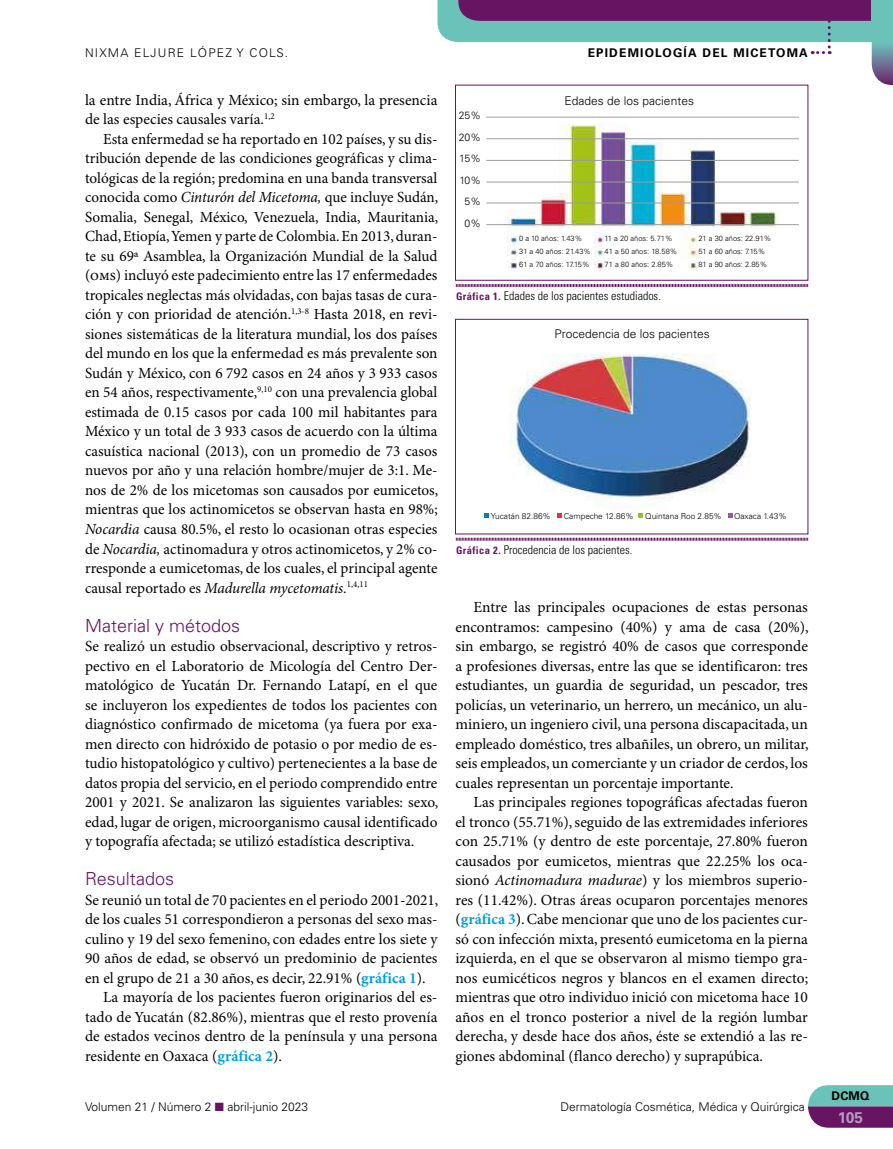
<style>
.page{position:relative;width:893px;height:1149px;background:#fff}
.page>*{position:absolute;margin:0;border:0;box-sizing:border-box;transform-origin:0 0}
.t1{font:300 18px "Univers LT Std";color:#671463}
.t2{font:15.45px/19.5px "Minion Pro";color:#000;text-align:justify}
.t3{font:700 15.45px "Univers LT Std";color:#b799bc}
.t4{font:300 12px "Univers LT Std";color:#000}
.t5{font:300 condensed 12px "Univers LT Std";color:#000}
.t6{font:700 12px "Univers LT Std";letter-spacing:.1em;color:#000}
.t7{font:300 12px "Univers LT Std";letter-spacing:.1em;color:#000}
.t8{font:300 10.5px/21.5px "Univers LT Std";letter-spacing:-.025em;color:#000;text-align:center}
.t9{font:300 8.25px "Univers LT Std";color:#000}
.t10{font:300 7.5px/12.8px "Univers LT Std";color:#000}
.s1{font-style:italic}
.s2{font-weight:700;color:#009fe3}
.s3{font-weight:700;font-size:10.5px;color:#671463}
.s4{color:#671463}
</style>
<div class="page">
<svg style="left:437px;top:0;width:456px;height:85px"></svg>
<svg style="left:808px;top:1085px;width:85px;height:42px;background:#717494"></svg>
<div style="left:872px;top:0;width:21px;height:42px;background:#6bc2b9"></div>
<img style="left:486px;top:116px;width:313px;height:155px">
<hr style="left:486px;top:117px;width:313px;height:1px;background:#9d9d9c">
<hr style="left:486px;top:138px;width:313px;height:1px;background:#9d9d9c">
<hr style="left:486px;top:160px;width:313px;height:1px;background:#9d9d9c">
<hr style="left:486px;top:182px;width:313px;height:1px;background:#9d9d9c">
<hr style="left:486px;top:202px;width:313px;height:1px;background:#9d9d9c">
<hr style="left:486px;top:224px;width:313px;height:1px;background:#9d9d9c">
<img style="left:488px;top:353px;width:263px;height:165px">
<svg style="left:484px;top:513px;width:4px;height:5px"></svg>
<svg style="left:558px;top:513px;width:4px;height:5px"></svg>
<svg style="left:638px;top:513px;width:5px;height:5px"></svg>
<svg style="left:728px;top:513px;width:5px;height:5px"></svg>
<div style="left:455px;top:319px;width:353px;height:215px;border:1px solid #671463"></div>
<svg style="left:456px;top:284px;width:352px;height:3px"></svg>
<svg style="left:456px;top:537px;width:352px;height:4px"></svg>
<p class="t7" style="left:85px;top:46px;width:205px">NIXMA ELJURE LÓPEZ Y COLS.</p>
<p class="t6" style="left:588px;top:46px;width:222px">EPIDEMIOLOGÍA DEL MICETOMA</p>
<p class="t2" style="left:85px;top:90px;width:354px">la entre India, África y México; sin embargo, la presencia de las especies causales varía.<sup>1,2</sup></p>
<p class="t2" style="left:85px;top:129px;width:355px;text-indent:18px">Esta enfermedad se ha reportado en 102 países, y su dis&shy;tribución depende de las condiciones geográficas y clima&shy;tológicas de la región; predomina en una banda transversal conocida como <span class="s1">Cinturón del Micetoma,</span> que incluye Sudán, Somalia, Senegal, México, Venezuela, India, Mauritania, Chad, Etiopía, Yemen y parte de Colombia. En 2013, duran&shy;te su 69ª Asamblea, la Organización Mundial de la Salud (oms) incluyó este padecimiento entre las 17 enfermedades tropicales neglectas más olvidadas, con bajas tasas de cura&shy;ción y con prioridad de atención.<sup>1,3-8</sup> Hasta 2018, en revi&shy;siones sistemáticas de la literatura mundial, los dos países del mundo en los que la enfermedad es más prevalente son Sudán y México, con 6 792 casos en 24 años y 3 933 casos en 54 años, respectivamente,<sup>9,10</sup> con una prevalencia global estimada de 0.15 casos por cada 100 mil habitantes para México y un total de 3 933 casos de acuerdo con la última casuística nacional (2013), con un promedio de 73 casos nuevos por año y una relación hombre/mujer de 3:1. Me&shy;nos de 2% de los micetomas son causados por eumicetos, mientras que los actinomicetos se observan hasta en 98%; <span class="s1">Nocardia</span> causa 80.5%, el resto lo ocasionan otras especies de <span class="s1">Nocardia,</span> actinomadura y otros actinomicetos, y 2% co&shy;rresponde a eumicetomas, de los cuales, el principal agente causal reportado es <span class="s1">Madurella mycetomatis.</span><sup>1,4,11</sup></p>
<p class="t1" style="left:85px;top:614px;width:157px">Material y métodos</p>
<p class="t2" style="left:85px;top:636px;width:355px">Se realizó un estudio observacional, descriptivo y retros&shy;pectivo en el Laboratorio de Micología del Centro Der&shy;matológico de Yucatán Dr. Fernando Latapí, en el que se incluyeron los expedientes de todos los pacientes con diagnóstico confirmado de micetoma (ya fuera por exa&shy;men directo con hidróxido de potasio o por medio de es&shy;tudio histopatológico y cultivo) pertenecientes a la base de datos propia del servicio, en el periodo comprendido entre 2001 y 2021. Se analizaron las siguientes variables: sexo, edad, lugar de origen, microorganismo causal identificado y topografía afectada; se utilizó estadística descriptiva.</p>
<p class="t1" style="left:85px;top:867px;width:91px">Resultados</p>
<p class="t2" style="left:85px;top:890px;width:355px">Se reunió un total de 70 pacientes en el periodo 2001-2021,</p>
<p class="t2" style="left:85px;top:909px;width:354px">de los cuales 51 correspondieron a personas del sexo mas-</p>
<p class="t2" style="left:85px;top:929px;width:354px">culino y 19 del sexo femenino, con edades entre los siete y</p>
<p class="t2" style="left:85px;top:948px;width:354px">90 años de edad, se observó un predominio de pacientes</p>
<p class="t2" style="left:85px;top:968px;width:342px">en el grupo de 21 a 30 años, es decir, 22.91% (<span class="s2">gráfica 1</span>).</p>
<p class="t2" style="left:103px;top:987px;width:336px">La mayoría de los pacientes fueron originarios del es-</p>
<p class="t2" style="left:85px;top:1007px;width:354px">tado de Yucatán (82.86%), mientras que el resto provenía</p>
<p class="t2" style="left:85px;top:1026px;width:354px">de estados vecinos dentro de la península y una persona</p>
<p class="t2" style="left:85px;top:1046px;width:198px">residente en Oaxaca (<span class="s2">gráfica 2</span>).</p>
<p class="t4" style="left:565px;top:94px;width:131px">Edades de los pacientes</p>
<p class="t8" style="left:459px;top:105px;width:24px">25%<br>20%<br>15%<br>10%<br>5%<br>0%</p>
<p class="t10" style="left:519px;top:232px;width:73px">0 a 10 años: 1.43%<br>31 a 40 años: 21.43%<br>61 a 70 años: 17.15%</p>
<p class="t10" style="left:605px;top:232px;width:74px">11 a 20 años: 5.71%<br>41 a 50 años: 18.58%<br>71 a 80 años: 2.85%</p>
<p class="t10" style="left:698px;top:232px;width:74px">21 a 30 años: 22.91%<br>51 a 60 años: 7.15%<br>81 a 90 años: 2.85%</p>
<p class="t5" style="left:456px;top:288px;width:206px"><span class="s3">Gráfica 1.</span> Edades de los pacientes estudiados.</p>
<p class="t4" style="left:555px;top:326px;width:157px">Procedencia de los pacientes</p>
<p class="t9" style="left:491px;top:511px;width:61px">Yucatán 82.86%</p>
<p class="t9" style="left:564px;top:511px;width:71px">Campeche 12.86%</p>
<p class="t9" style="left:645px;top:511px;width:78px">Quintana Roo 2.85%</p>
<p class="t9" style="left:734px;top:511px;width:54px">Oaxaca 1.43%</p>
<p class="t5" style="left:456px;top:542px;width:178px"><span class="s3">Gráfica 2.</span> Procedencia de los pacientes.</p>
<p class="t2" style="left:455px;top:597px;width:355px;text-indent:18px">Entre las principales ocupaciones de estas personas encontramos: campesino (40%) y ama de casa (20%), sin embargo, se registró 40% de casos que corresponde a profesiones diversas, entre las que se identificaron: tres estudiantes, un guardia de seguridad, un pescador, tres policías, un veterinario, un herrero, un mecánico, un alu&shy;miniero, un ingeniero civil, una persona discapacitada, un empleado doméstico, tres albañiles, un obrero, un militar, seis empleados, un comerciante y un criador de cerdos, los cuales representan un porcentaje importante.</p>
<p class="t2" style="left:455px;top:792px;width:354px;text-indent:18px">Las principales regiones topográficas afectadas fueron el tronco (55.71%), seguido de las extremidades inferiores con 25.71% (y dentro de este porcentaje, 27.80% fueron causados por eumicetos, mientras que 22.25% los oca&shy;sionó <span class="s1">Actinomadura madurae</span>) y los miembros superio&shy;res (11.42%). Otras áreas ocuparon porcentajes menores (<span class="s2">gráfica 3</span>). Cabe mencionar que uno de los pacientes cur&shy;só con infección mixta, presentó eumicetoma en la pierna izquierda, en el que se observaron al mismo tiempo gra&shy;nos eumicéticos negros y blancos en el examen directo; mientras que otro individuo inició con micetoma hace 10 años en el tronco posterior a nivel de la región lumbar derecha, y desde hace dos años, éste se extendió a las re&shy;giones abdominal (flanco derecho) y suprapúbica.</p>
<p class="t4" style="left:85px;top:1099px;width:225px">Volumen 21 / Número 2 <span class="s4">■</span> abril-junio 2023</p>
<p class="t4" style="left:560px;top:1098px;width:246px">Dermatología Cosmética, Médica y Quirúrgica</p>
<p class="t6" style="left:831px;top:1088px;width:40px">DCMQ</p>
<p class="t3" style="left:838px;top:1107px;width:27px">105</p>
</div>
